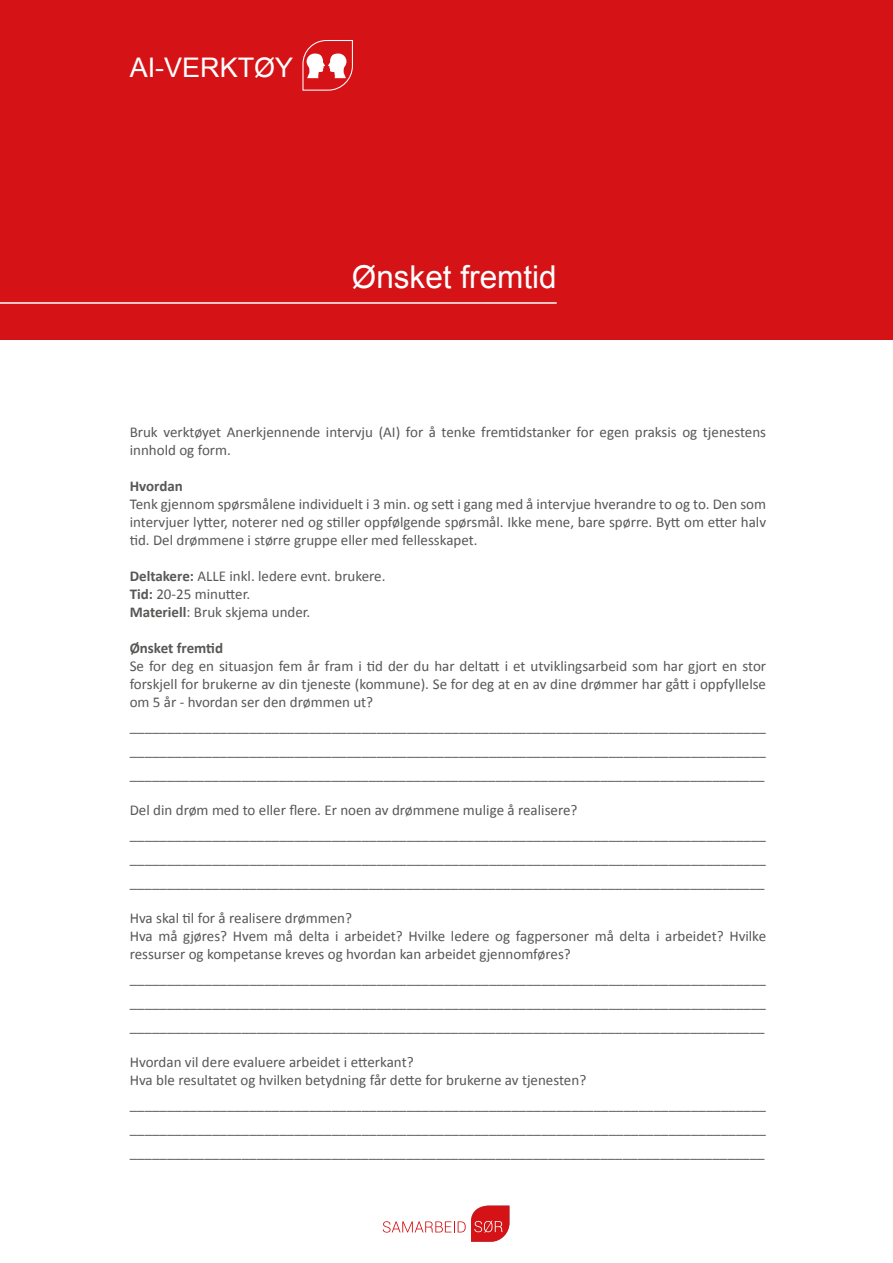
<style>
.page{position:relative;width:893px;height:1263px;background:#fff}
.page>*{position:absolute;margin:0;border:0;box-sizing:border-box;transform-origin:0 0}
.t1{font:31.5px "Arial";color:#fff}
.t2{font:27px "Arial";color:#fff}
.t3{font:15px/18px "Calibri";color:#575756}
.t4{font:700 15px "Calibri";color:#575756}
.s1{font-weight:700}
</style>
<div class="page">
<div style="left:0;top:0;width:893px;height:339px;background:#d51317"></div>
<hr style="left:0;top:302px;width:557px;height:2px;background:#fff">
<svg style="left:383px;top:1205px;width:126px;height:37px"></svg>
<svg style="left:302px;top:40px;width:51px;height:51px"></svg>
<h2 class="t2" style="left:130px;top:50px;width:165px">AI-VERKTØY</h2>
<h1 class="t1" style="left:352px;top:256px;width:206px">Ønsket fremtid</h1>
<p class="t3" style="left:130px;top:422px;width:638px">Bruk verktøyet Anerkjennende intervju (AI) for å tenke fremtidstanker for egen praksis og tjenestens innhold og form.</p>
<p class="t4" style="left:130px;top:477px;width:55px">Hvordan</p>
<p class="t3" style="left:130px;top:494px;width:638px;text-align:justify">Tenk gjennom spørsmålene individuelt i 3 min. og sett i gang med å intervjue hverandre to og to. Den som intervjuer lytter, noterer ned og stiller oppfølgende spørsmål. Ikke mene, bare spørre. Bytt om etter halv tid. Del drømmene i større gruppe eller med fellesskapet.</p>
<p class="t3" style="left:130px;top:566px;width:257px"><span class="s1">Deltakere:</span> ALLE inkl. ledere evnt. brukere.<br><span class="s1">Tid:</span> 20-25 minutter.<br><span class="s1">Materiell</span>: Bruk skjema under.</p>
<p class="t4" style="left:130px;top:639px;width:95px">Ønsket fremtid</p>
<p class="t3" style="left:130px;top:656px;width:638px;text-align:justify">Se for deg en situasjon fem år fram i tid der du har deltatt i et utviklingsarbeid som har gjort en stor forskjell for brukerne av din tjeneste (kommune). Se for deg at en av dine drømmer har gått i oppfyllelse om 5 år - hvordan ser den drømmen ut?</p>
<p class="t3" style="left:130px;top:713px;width:638px;line-height:24px;text-align:justify">_____________________________________________________________________________________ _____________________________________________________________________________________ _____________________________________________________________________________________</p>
<p class="t3" style="left:130px;top:797px;width:638px;line-height:24px">Del din drøm med to eller flere. Er noen av drømmene mulige å realisere? _____________________________________________________________________________________ _____________________________________________________________________________________ _____________________________________________________________________________________</p>
<p class="t3" style="left:130px;top:908px;width:638px">Hva skal til for å realisere drømmen?<br>Hva må gjøres? Hvem må delta i arbeidet? Hvilke ledere og fagpersoner må delta i arbeidet? Hvilke ressurser og kompetanse kreves og hvordan kan arbeidet gjennomføres?</p>
<p class="t3" style="left:130px;top:965px;width:638px;line-height:24px;text-align:justify">_____________________________________________________________________________________ _____________________________________________________________________________________ _____________________________________________________________________________________</p>
<p class="t3" style="left:130px;top:1052px;width:458px">Hvordan vil dere evaluere arbeidet i etterkant?<br>Hva ble resultatet og hvilken betydning får dette for brukerne av tjenesten?</p>
<p class="t3" style="left:130px;top:1091px;width:638px;line-height:24px;text-align:justify">_____________________________________________________________________________________ _____________________________________________________________________________________ _____________________________________________________________________________________</p>
</div>
